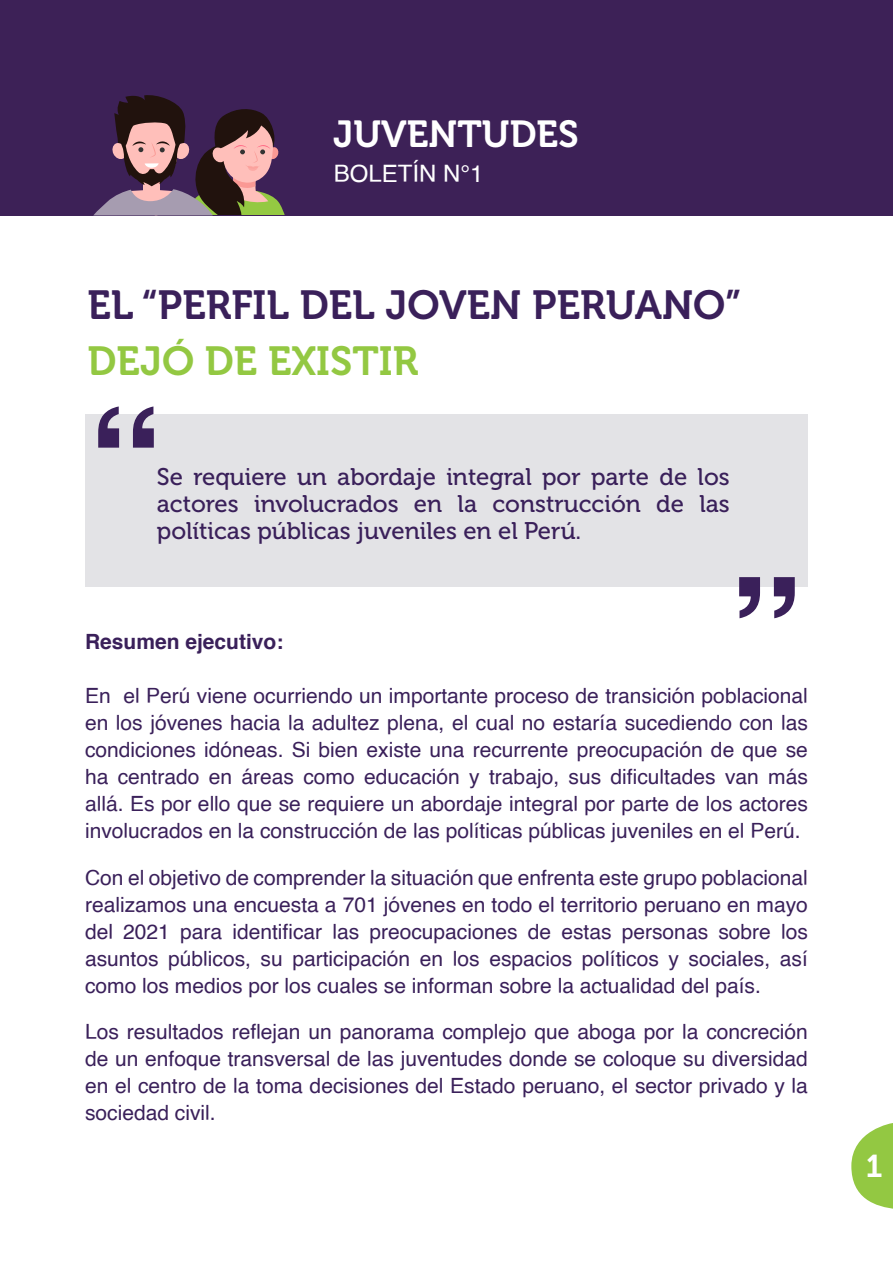
<style>
.page{position:relative;width:893px;height:1263px;background:#fff}
.page>*{position:absolute;margin:0;border:0;box-sizing:border-box;transform-origin:0 0}
.t1{font:700 150px "Helvetica";color:#3a205a}
.t2{font:40.5px/55.5px "Museo 700";color:#3a205a}
.t3{font:37.5px "Museo 700";color:#fff}
.t4{font:31.5px "Museo 700";color:#fff}
.t5{font:24px/27px "Museo 500";color:#3a205a;text-align:justify}
.t6{font:24px "Helvetica";color:#fff}
.t7{font:21px/27px "Helvetica";color:#3a205a;text-align:justify}
.t8{font:700 21px "Helvetica";color:#3a205a}
.s1{color:#93c842}
</style>
<div class="page">
<svg style="left:851px;top:1123px;width:42px;height:86px"></svg>
<div style="left:85px;top:414px;width:723px;height:172px;background:#e3e3e6"></div>
<div style="left:0;top:0;width:893px;height:215px;background:#3d2157"></div>
<svg style="left:93px;top:95px;width:198px;height:121px"></svg>
<p class="t3" style="left:333px;top:113px;width:247px">JUVENTUDES</p>
<p class="t6" style="left:334px;top:155px;width:151px">BOLETÍN N°1</p>
<p class="t2" style="left:88px;top:278px;width:655px">EL “PERFIL DEL JOVEN PERUANO”<br><span class="s1">DEJÓ DE EXISTIR</span></p>
<p class="t1" style="left:88px;top:342px;width:76px">“</p>
<p class="t5" style="left:157px;top:464px;width:574px">Se requiere un abordaje integral por parte de los actores involucrados en la construcción de las políticas públicas juveniles en el Perú.</p>
<p class="t1" style="left:805px;top:683px;width:76px;rotate:-180deg">“</p>
<p class="t8" style="left:85px;top:625px;width:200px">Resumen ejecutivo:</p>
<p class="t7" style="left:85px;top:683px;width:724px">En el Perú viene ocurriendo un importante proceso de transición poblacional en los jóvenes hacia la adultez plena, el cual no estaría sucediendo con las condiciones idóneas. Si bien existe una recurrente preocupación de que se ha centrado en áreas como educación y trabajo, sus dificultades van más allá. Es por ello que se requiere un abordaje integral por parte de los actores involucrados en la construcción de las políticas públicas juveniles en el Perú.</p>
<p class="t7" style="left:85px;top:864px;width:724px">Con el objetivo de comprender la situación que enfrenta este grupo poblacional realizamos una encuesta a 701 jóvenes en todo el territorio peruano en mayo del 2021 para identificar las preocupaciones de estas personas sobre los asuntos públicos, su participación en los espacios políticos y sociales, así como los medios por los cuales se informan sobre la actualidad del país.</p>
<p class="t7" style="left:85px;top:1019px;width:724px">Los resultados reflejan un panorama complejo que aboga por la concreción de un enfoque transversal de las juventudes donde se coloque su diversidad en el centro de la toma decisiones del Estado peruano, el sector privado y la sociedad civil.</p>
<h3 class="t4" style="left:866px;top:1149px;width:18px">1</h3>
</div>
